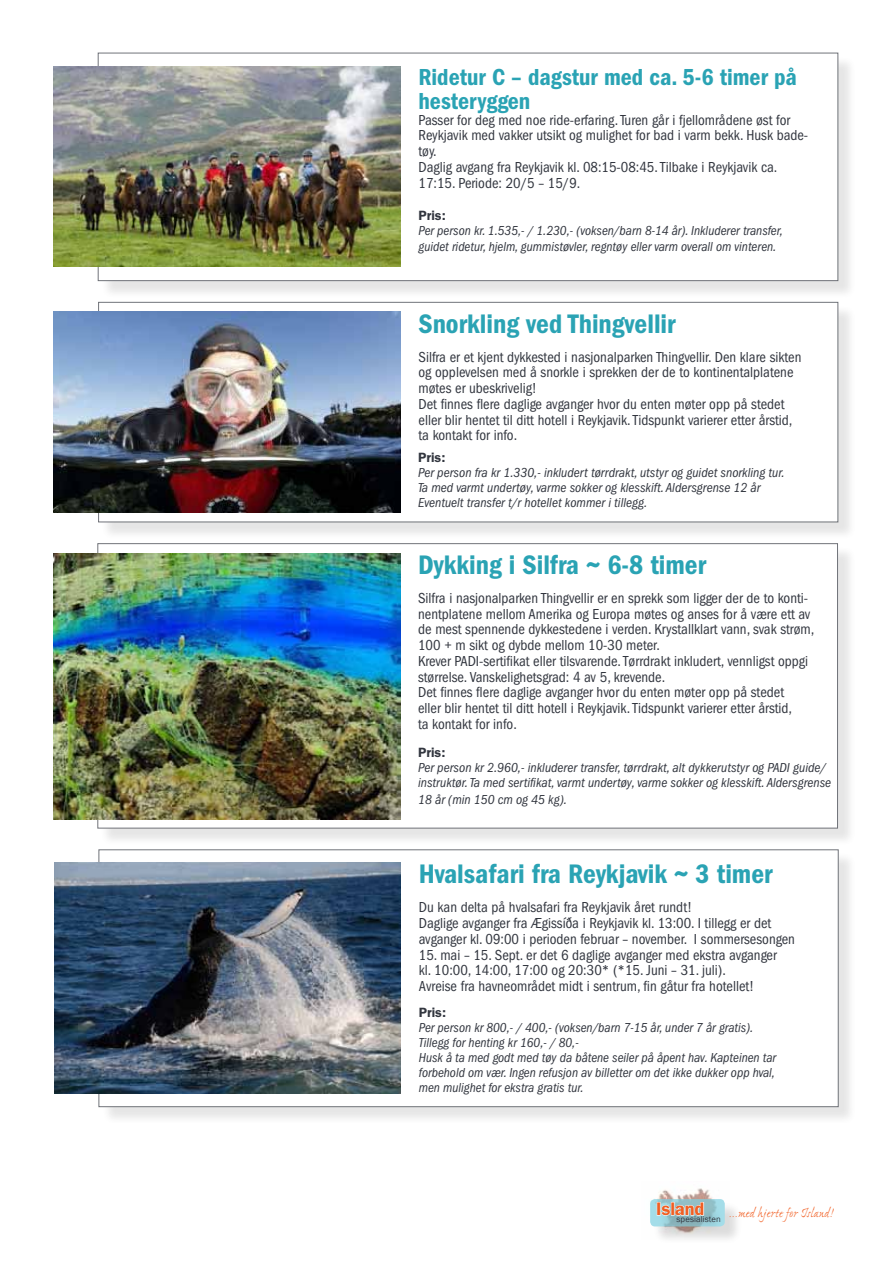
<style>
.page{position:relative;width:893px;height:1263px;background:#fff}
.page>*{position:absolute;margin:0;border:0;box-sizing:border-box;transform-origin:0 0}
.t1{font:600 condensed 27.75px "Franklin Gothic";color:#2aa3b4}
.t2{font:600 condensed 24px/24px "Franklin Gothic";color:#2aa3b4}
.t3{font:600 18.15px "Franklin Gothic";letter-spacing:-.005em;color:#f15f23}
.t4{font:condensed 15px/15.8px "Franklin Gothic";color:#32363f}
.t5{font:14.1px "Ex Ponto MM 290";letter-spacing:-.005em;color:#f15f23}
.t6{font:italic condensed 13.5px/15.1px "Franklin Gothic";color:#32363f}
.t7{font:600 13.5px "Franklin Gothic";color:#32363f}
</style>
<div class="page">
<div style="left:100px;top:304px;width:757px;height:237px;background:#000;opacity:.15"></div>
<div style="left:98px;top:302px;width:740px;height:220px;background:#fff"></div>
<img style="left:54px;top:312px;width:346px;height:200px">
<div style="left:100px;top:55px;width:757px;height:245px;background:#000;opacity:.15"></div>
<div style="left:98px;top:53px;width:740px;height:228px;background:#fff"></div>
<img style="left:54px;top:67px;width:346px;height:200px">
<div style="left:100px;top:545px;width:757px;height:302px;background:#000;opacity:.15"></div>
<div style="left:97px;top:543px;width:741px;height:285px;background:#fff"></div>
<img style="left:53px;top:553px;width:347px;height:266px">
<div style="left:101px;top:852px;width:756px;height:274px;background:#000;opacity:.15"></div>
<div style="left:99px;top:849px;width:740px;height:258px;background:#fff"></div>
<img style="left:54px;top:862px;width:347px;height:232px">
<img style="left:650px;top:1188px;width:73px;height:38px">
<div style="left:652px;top:1201px;width:92px;height:44px;background:#000;opacity:.2"></div>
<svg style="left:650px;top:1199px;width:75px;height:27px"></svg>
<div style="left:659px;top:1205px;width:64px;height:29px;background:#000;opacity:.15"></div>
<svg style="left:657px;top:1202px;width:47px;height:13px"></svg>
<h2 class="t2" style="left:418px;top:65px;width:380px">Ridetur C – dagstur med ca. 5-6 timer på hesteryggen</h2>
<p class="t4" style="left:418px;top:112px;width:391px">Passer for deg med noe ride-erfaring. Turen går i fjellområdene øst for Reykjavik med vakker utsikt og mulighet for bad i varm bekk. Husk bade&shy;tøy.<br>Daglig avgang fra Reykjavik kl. 08:15-08:45. Tilbake i Reykjavik ca.<br>17:15. Periode: 20/5 – 15/9.</p>
<p class="t7" style="left:418px;top:207px;width:29px">Pris:</p>
<p class="t6" style="left:418px;top:223px;width:366px;line-height:15.8px">Per person kr. 1.535,- / 1.230,- (voksen/barn 8-14 år). Inkluderer transfer, guidet ridetur, hjelm, gummistøvler, regntøy eller varm overall om vinteren.</p>
<h1 class="t1" style="left:418px;top:308px;width:259px">Snorkling ved Thingvellir</h1>
<p class="t4" style="left:418px;top:349px;width:384px">Silfra er et kjent dykkested i nasjonalparken Thingvellir. Den klare sikten og opplevelsen med å snorkle i sprekken der de to kontinentalplatene møtes er ubeskrivelig!<br>Det finnes flere daglige avganger hvor du enten møter opp på stedet eller blir hentet til ditt hotell i Reykjavik. Tidspunkt varierer etter årstid, ta kontakt for info.</p>
<p class="t7" style="left:418px;top:450px;width:29px">Pris:</p>
<p class="t6" style="left:418px;top:465px;width:368px">Per person fra kr 1.330,- inkludert tørrdrakt, utstyr og guidet snorkling tur.<br>Ta med varmt undertøy, varme sokker og klesskift. Aldersgrense 12 år<br>Eventuelt transfer t/r hotellet kommer i tillegg.</p>
<h1 class="t1" style="left:418px;top:549px;width:290px">Dykking i Silfra ~ 6-8 timer</h1>
<p class="t4" style="left:418px;top:590px;width:398px">Silfra i nasjonalparken Thingvellir er en sprekk som ligger der de to konti&shy;nentplatene mellom Amerika og Europa møtes og anses for å være ett av de mest spennende dykkestedene i verden. Krystallklart vann, svak strøm, 100 + m sikt og dybde mellom 10-30 meter.<br>Krever PADI-sertifikat eller tilsvarende. Tørrdrakt inkludert, vennligst oppgi størrelse. Vanskelighetsgrad: 4 av 5, krevende.<br>Det finnes flere daglige avganger hvor du enten møter opp på stedet<br>eller blir hentet til ditt hotell i Reykjavik. Tidspunkt varierer etter årstid,<br>ta kontakt for info.</p>
<p class="t7" style="left:418px;top:745px;width:29px">Pris:</p>
<p class="t6" style="left:418px;top:760px;width:415px">Per person kr 2.960,- inkluderer transfer, tørrdrakt, alt dykkerutstyr og PADI guide/ instruktør. Ta med sertifikat, varmt undertøy, varme sokker og klesskift. Aldersgrense</p>
<p class="t6" style="left:418px;top:792px;width:150px">18 år (min 150 cm og 45 kg).</p>
<h1 class="t1" style="left:419px;top:858px;width:355px">Hvalsafari fra Reykjavik ~ 3 timer</h1>
<p class="t4" style="left:419px;top:899px;width:378px">Du kan delta på hvalsafari fra Reykjavik året rundt!<br>Daglige avganger fra Ægissíða i Reykjavik kl. 13:00. I tillegg er det avganger kl. 09:00 i perioden februar – november. I sommersesongen</p>
<p class="t4" style="left:419px;top:947px;width:359px">15. mai – 15. Sept. er det 6 daglige avganger med ekstra avganger kl. 10:00, 14:00, 17:00 og 20:30* (*15. Juni – 31. juli).<br>Avreise fra havneområdet midt i sentrum, fin gåtur fra hotellet!</p>
<p class="t7" style="left:419px;top:1004px;width:29px">Pris:</p>
<p class="t6" style="left:419px;top:1020px;width:359px">Per person kr 800,- / 400,- (voksen/barn 7-15 år, under 7 år gratis).<br>Tillegg for henting kr 160,- / 80,-<br>Husk å ta med godt med tøy da båtene seiler på åpent hav. Kapteinen tar forbehold om vær. Ingen refusjon av billetter om det ikke dukker opp hval, men mulighet for ekstra gratis tur.</p>
<p class="t3" style="left:656px;top:1198px;width:50px">Island</p>
<p class="t5" style="left:677px;top:1205px;width:159px"><sub>spesialisten</sub> ...med hjerte for Island!</p>
</div>
